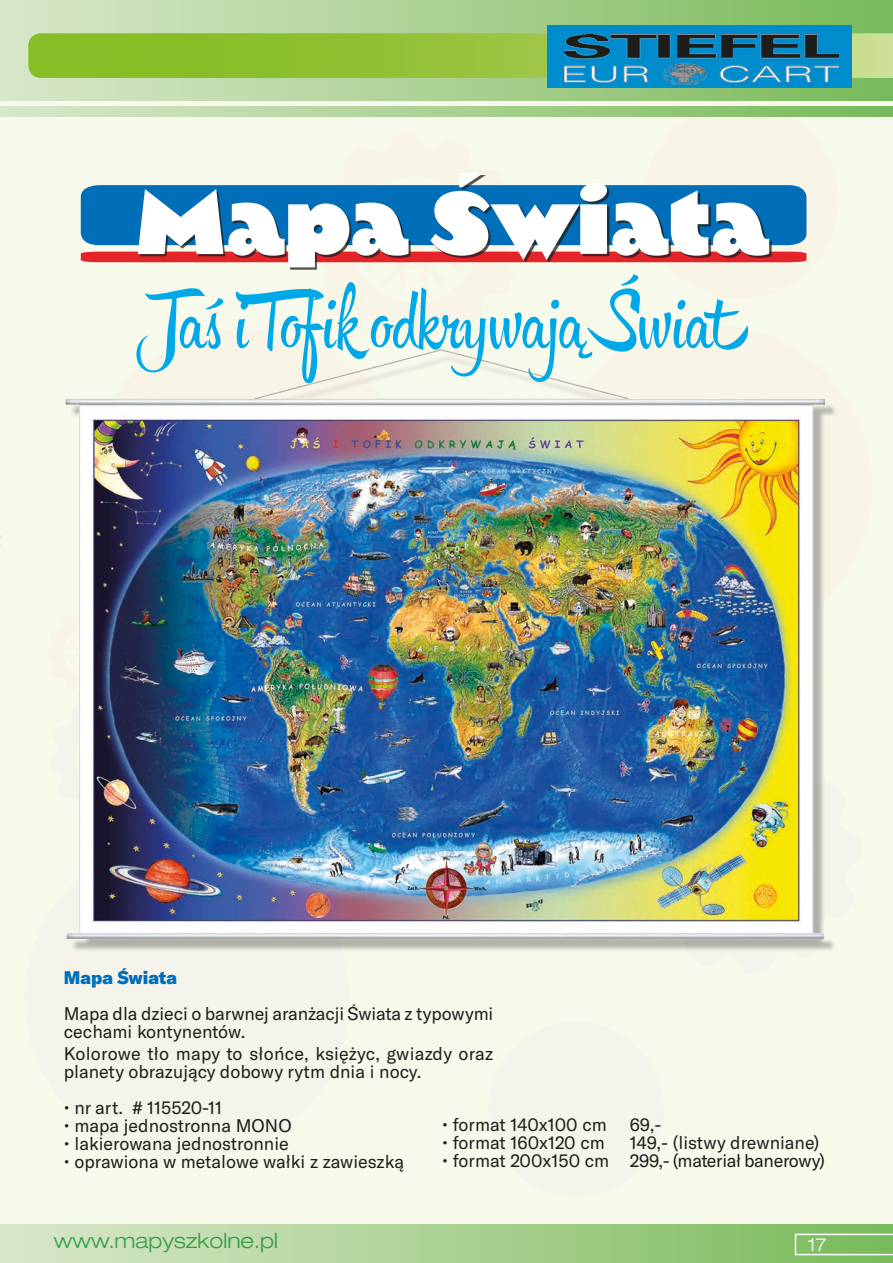
<style>
.page{position:relative;width:893px;height:1263px;background:#f7f9eb}
.page>*{position:absolute;margin:0;border:0;box-sizing:border-box;transform-origin:0 0}
.t1{font:900 90px "Magiel";letter-spacing:.025em;color:#fff}
.t2{font:72px "Hipster Script Pro";color:#00a8e7}
.t3{font:300 expanded 21px "Helvetica Neue LT Pro";color:#26a847}
.t4{font:18px/18px "GT America";color:#1d1d1b}
.t5{font:18px "GT America";letter-spacing:-.02em;color:#1d1d1b}
.t6{font:900 18px "GT America";color:#006eb8}
.t7{font:300 expanded 18px "Helvetica Neue LT Pro";color:#fff}
</style>
<div class="page">
<div style="left:547px;top:325px;width:325px;height:324px;background:#f8f5e7;border-radius:50%"></div>
<div style="left:643px;top:103px;width:195px;height:195px;background:#f8f5e7;border-radius:50%"></div>
<div style="left:25px;top:837px;width:324px;height:324px;background:#f4f4ec;border-radius:50%"></div>
<div style="left:489px;top:1022px;width:174px;height:174px;background:#f4f4ec;border-radius:50%"></div>
<div style="left:0;top:1225px;width:893px;height:38px;background:linear-gradient(to right,#d9e7ca,#7dbc5e)"></div>
<div style="left:0;top:0;width:893px;height:101px;background:linear-gradient(to right,#dae8cb,#79ba5a)"></div>
<svg style="left:0;top:106px;width:893px;height:11px;background:#a9d092"></svg>
<svg style="left:795px;top:1233px;width:98px;height:22px;background:#8ec575"></svg>
<svg style="left:28px;top:33px;width:865px;height:45px;background:#92c139"></svg>
<div style="left:70px;top:354px;width:768px;height:598px;background:#1d1d1b;opacity:.32"></div>
<img style="left:65px;top:349px;width:764px;height:594px">
<svg style="left:81px;top:185px;width:725px;height:85px"></svg>
<div style="left:547px;top:26px;width:304px;height:62px;background:#008bcd"></div>
<img style="left:564px;top:35px;width:275px;height:49px">
<div style="left:140px;top:175px;width:631px;height:94px;background:#1d1d1b;opacity:.75"></div>
<h1 class="t1" style="left:135px;top:164px;width:635px">Mapa Świata</h1>
<h2 class="t2" style="left:136px;top:279px;width:615px">Jaś i Tofik odkrywają Świat</h2>
<p class="t6" style="left:64px;top:966px;width:115px">Mapa Świata</p>
<p class="t4" style="left:64px;top:1005px;width:431px">Mapa dla dzieci o barwnej aranżacji Świata z typowymi cechami kontynentów.</p>
<p class="t4" style="left:64px;top:1045px;width:431px">Kolorowe tło mapy to słońce, księżyc, gwiazdy oraz planety obrazujący dobowy rytm dnia i nocy.</p>
<p class="t4" style="left:64px;top:1099px;width:160px">• nr art. # 115520-11</p>
<p class="t4" style="left:64px;top:1117px;width:229px">• mapa jednostronna MONO</p>
<p class="t4" style="left:64px;top:1135px;width:226px">• lakierowana jednostronnie</p>
<p class="t4" style="left:64px;top:1153px;width:342px">• oprawiona w metalowe wałki z zawieszką</p>
<p class="t4" style="left:442px;top:1115px;width:166px">• format 140x100 cm</p>
<p class="t4" style="left:630px;top:1115px;width:33px">69,-</p>
<p class="t4" style="left:442px;top:1133px;width:164px">• format 160x120 cm</p>
<p class="t4" style="left:630px;top:1133px;width:191px">149,- (listwy drewniane)</p>
<p class="t5" style="left:442px;top:1150px;width:384px">• format 200x150 cm 299,- (materiał banerowy)</p>
<p class="t3" style="left:54px;top:1227px;width:226px">www.mapyszkolne.pl</p>
<p class="t7" style="left:808px;top:1233px;width:20px">17</p>
</div>
